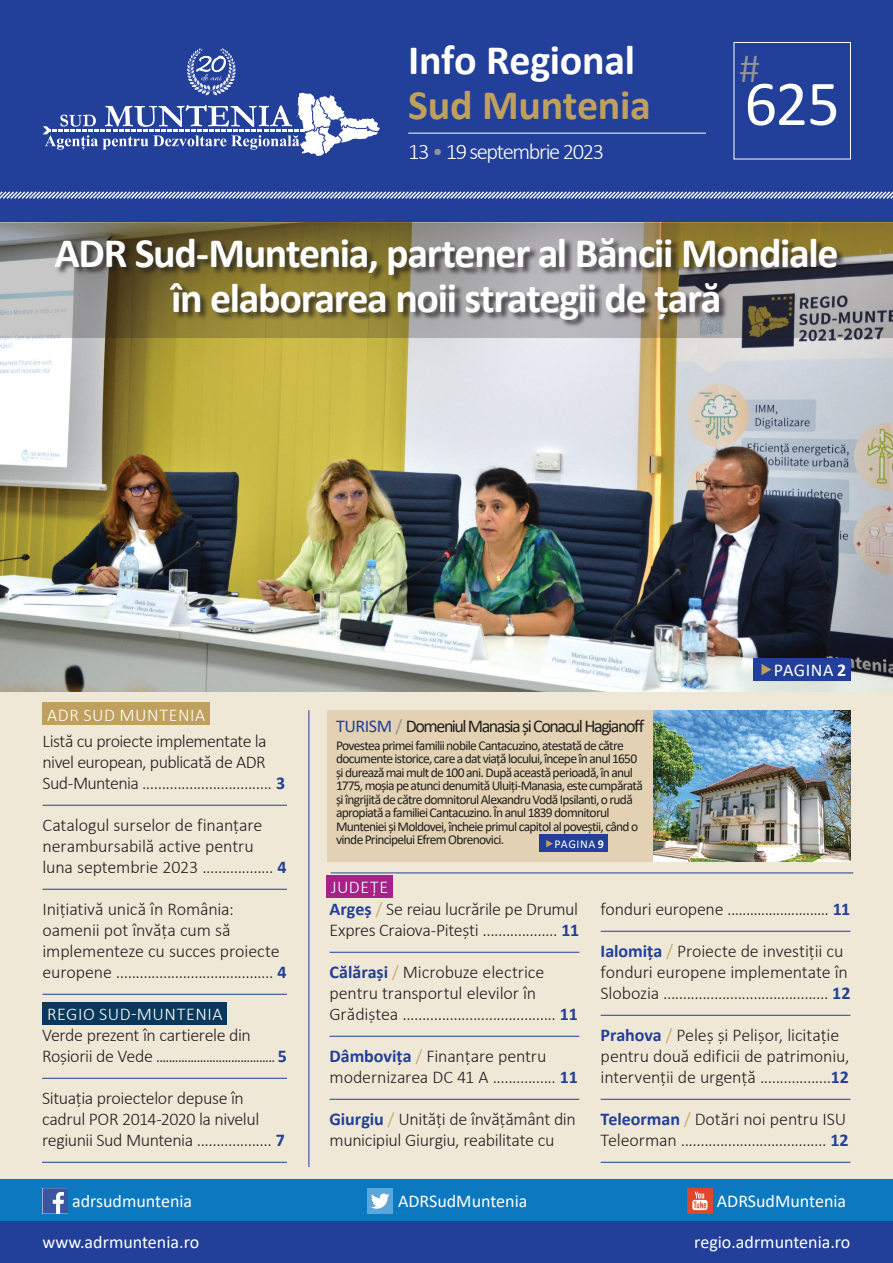
<style>
.page{position:relative;width:893px;height:1263px;background:#fff}
.page>*{position:absolute;margin:0;border:0;box-sizing:border-box;transform-origin:0 0}
.t1{font:64.5px "Calibri";color:#fff}
.t2{font:700 42px/45px "Calibri";letter-spacing:-.03em;color:#fff;text-align:center}
.t3{font:700 42px "Calibri";letter-spacing:-.01em;color:#fff}
.t4{font:700 42px "Calibri";letter-spacing:-.01em;color:#bfa05c}
.t5{font:300 42px "Calibri";color:#939598}
.t6{font:300 22.5px "Calibri";letter-spacing:-.06em;color:#fff}
.t7{font:300 18px/21px "Calibri";letter-spacing:-.01em;color:#231f20}
.t8{font:300 18px/21px "Calibri";letter-spacing:-.035em;color:#231f20}
.t9{font:18px "Calibri";color:#fff}
.t10{font:18px "Calibri";letter-spacing:-.08em;color:#231f20}
.t11{font:300 18px "Calibri";letter-spacing:.025em;color:#fff}
.t12{font:13.5px/13.5px "Calibri";letter-spacing:-.055em;color:#231f20}
.t13{font:12px "Calibri";letter-spacing:.05em;color:#fff}
.s1{color:#939598}
.s2{font-weight:700;color:#223f99}
.s3{color:#223f99}
.s4{font-weight:700}
.s5{color:#bfa05c}
</style>
<div class="page">
<div style="left:0;top:1220px;width:893px;height:43px;background:#223f99"></div>
<div style="left:0;top:1179px;width:893px;height:41px;background:#0c78bf"></div>
<div style="left:0;top:0;width:893px;height:222px;background:#223f99"></div>
<svg style="left:0;top:191px;width:893px;height:8px"></svg>
<svg style="left:43px;top:48px;width:337px;height:108px"></svg>
<svg style="left:43px;top:1213px;width:25px;height:1px"></svg>
<svg style="left:43px;top:1188px;width:25px;height:25px"></svg>
<div style="left:367px;top:1188px;width:26px;height:25px;background:#5ba7dc"></div>
<svg style="left:371px;top:1193px;width:18px;height:16px"></svg>
<div style="left:687px;top:1188px;width:26px;height:25px;background:#de472e"></div>
<svg style="left:692px;top:1192px;width:15px;height:18px"></svg>
<div style="left:734px;top:42px;width:117px;height:117px;border:1px solid #fff"></div>
<hr style="left:408px;top:133px;width:298px;height:1px;background:#fff">
<div style="left:0;top:691px;width:893px;height:487px;background:#f0e8d6"></div>
<hr style="left:309px;top:710px;width:1px;height:457px;background:#223f99">
<hr style="left:330px;top:952px;width:249px;height:1px;background:#223f99">
<hr style="left:330px;top:1036px;width:249px;height:1px;background:#223f99">
<hr style="left:330px;top:1099px;width:249px;height:1px;background:#223f99">
<hr style="left:601px;top:931px;width:249px;height:1px;background:#223f99">
<hr style="left:601px;top:1015px;width:249px;height:1px;background:#223f99">
<hr style="left:601px;top:1099px;width:249px;height:1px;background:#223f99">
<hr style="left:601px;top:1162px;width:249px;height:1px;background:#223f99">
<div style="left:326px;top:876px;width:67px;height:22px;background:#a72288"></div>
<hr style="left:331px;top:873px;width:522px;height:1px;background:#223f99">
<div style="left:328px;top:710px;width:325px;height:152px;background:#e2d2b3"></div>
<div style="left:539px;top:834px;width:69px;height:18px;background:#223f99"></div>
<div style="left:43px;top:1002px;width:184px;height:22px;background:#0a385a"></div>
<hr style="left:43px;top:805px;width:244px;height:1px;background:#223f99">
<hr style="left:43px;top:889px;width:244px;height:1px;background:#223f99">
<hr style="left:43px;top:994px;width:244px;height:1px;background:#223f99">
<div style="left:43px;top:703px;width:167px;height:22px;background:#bfa05c"></div>
<hr style="left:42px;top:1078px;width:245px;height:1px;background:#223f99">
<hr style="left:42px;top:1162px;width:245px;height:1px;background:#223f99">
<img style="left:653px;top:710px;width:197px;height:152px">
<img style="left:0;top:222px;width:893px;height:469px">
<svg style="left:0;top:223px;width:893px;height:114px;background:#928b73"></svg>
<div style="left:55px;top:238px;width:791px;height:90px;background:#231f20;opacity:.75"></div>
<div style="left:753px;top:658px;width:97px;height:22px;background:#223f99"></div>
<h2 class="t3" style="left:408px;top:30px;width:228px">Info Regional</h2>
<h2 class="t5" style="left:739px;top:42px;width:22px">#</h2>
<h2 class="t4" style="left:408px;top:75px;width:244px">Sud Muntenia</h2>
<p class="t6" style="left:408px;top:138px;width:198px">13 <span class="s1">•</span> 19 septembrie 2023</p>
<h1 class="t1" style="left:744px;top:59px;width:97px">625</h1>
<h2 class="t2" style="left:54px;top:230px;width:786px">ADR Sud-Muntenia, partener al Băncii Mondiale în elaborarea noii strategii de țară</h2>
<p class="t11" style="left:47px;top:703px;width:160px">ADR SUD MUNTENIA</p>
<p class="t8" style="left:43px;top:730px;width:244px">Listă cu proiecte implementate la nivel european, publicată de ADR<br>Sud-Muntenia ................................. <span class="s2">3</span></p>
<p class="t7" style="left:43px;top:814px;width:246px">Catalogul surselor de finanțare nerambursabilă active pentru luna septembrie 2023 .................. <span class="s2">4</span></p>
<p class="t7" style="left:43px;top:898px;width:246px">Inițiativă unică în România: oamenii pot învăța cum să implementeze cu succes proiecte europene ........................................ <span class="s2">4</span></p>
<p class="t11" style="left:47px;top:1003px;width:177px">REGIO SUD-MUNTENIA</p>
<p class="t7" style="left:42px;top:1024px;width:246px">Verde prezent în cartierele din<br>Roșiorii de Vede ...................................... <span class="s2">5</span></p>
<p class="t7" style="left:42px;top:1087px;width:244px">Situația proiectelor depuse în cadrul POR 2014-2020 la nivelul regiunii Sud Muntenia ................... <span class="s2">7</span></p>
<p class="t10" style="left:336px;top:714px;width:310px"><span class="s3">TURISM</span> <span class="s1">/</span> Domeniul Manasia și Conacul Hagianoff</p>
<p class="t12" style="left:336px;top:738px;width:308px">Povestea primei familii nobile Cantacuzino, atestată de către documente istorice, care a dat viață locului, începe în anul 1650 și durează mai mult de 100 ani. După această perioadă, în anul 1775, moșia pe atunci denumită Uluiţi-Manasia, este cumpărată și îngrijită de către domnitorul Alexandru Vodă Ipsilanti, o rudă apropiată a familiei Cantacuzino. În anul 1839 domnitorul Munteniei şi Moldovei, încheie primul capitol al poveștii, când o vinde Principelui Efrem Obrenovici.</p>
<p class="t13" style="left:555px;top:835px;width:51px">PAGINA <span class="s4">9</span></p>
<p class="t11" style="left:331px;top:876px;width:59px">JUDEȚE</p>
<p class="t9" style="left:774px;top:658px;width:74px">PAGINA <span class="s4">2</span></p>
<p class="t7" style="left:330px;top:898px;width:251px"><span class="s2">Argeș</span> <span class="s5">/</span> Se reiau lucrările pe Drumul<br>Expres Craiova-Pitești ................... <span class="s2">11</span></p>
<p class="t7" style="left:330px;top:961px;width:250px"><span class="s2">Călărași</span> <span class="s5">/</span> Microbuze electrice pentru transportul elevilor în<br>Grădiștea ....................................... <span class="s2">11</span></p>
<p class="t7" style="left:330px;top:1045px;width:250px"><span class="s2">Dâmbovița</span> <span class="s5">/</span> Finanțare pentru modernizarea DC 41 A ................ <span class="s2">11</span></p>
<p class="t7" style="left:330px;top:1108px;width:248px"><span class="s2">Giurgiu</span> <span class="s5">/</span> Unități de învățământ din municipiul Giurgiu, reabilitate cu</p>
<p class="t7" style="left:601px;top:898px;width:251px">fonduri europene ........................... <span class="s2">11</span></p>
<p class="t7" style="left:601px;top:940px;width:251px"><span class="s2">Ialomița</span> <span class="s5">/</span> Proiecte de investiții cu fonduri europene implementate în<br>Slobozia .......................................... <span class="s2">12</span></p>
<p class="t7" style="left:601px;top:1024px;width:250px"><span class="s2">Prahova</span> <span class="s5">/</span> Peleş şi Pelişor, licitație pentru două edificii de patrimoniu, intervenții de urgență ..................<span class="s2">12</span></p>
<p class="t7" style="left:601px;top:1108px;width:249px"><span class="s2">Teleorman</span> <span class="s5">/</span> Dotări noi pentru ISU<br>Teleorman ..................................... <span class="s2">12</span></p>
<p class="t9" style="left:72px;top:1188px;width:122px">adrsudmuntenia</p>
<p class="t9" style="left:398px;top:1188px;width:131px">ADRSudMuntenia</p>
<p class="t9" style="left:717px;top:1188px;width:131px">ADRSudMuntenia</p>
<p class="t9" style="left:43px;top:1230px;width:158px">www.adrmuntenia.ro</p>
<p class="t9" style="left:694px;top:1230px;width:158px">regio.adrmuntenia.ro</p>
</div>
